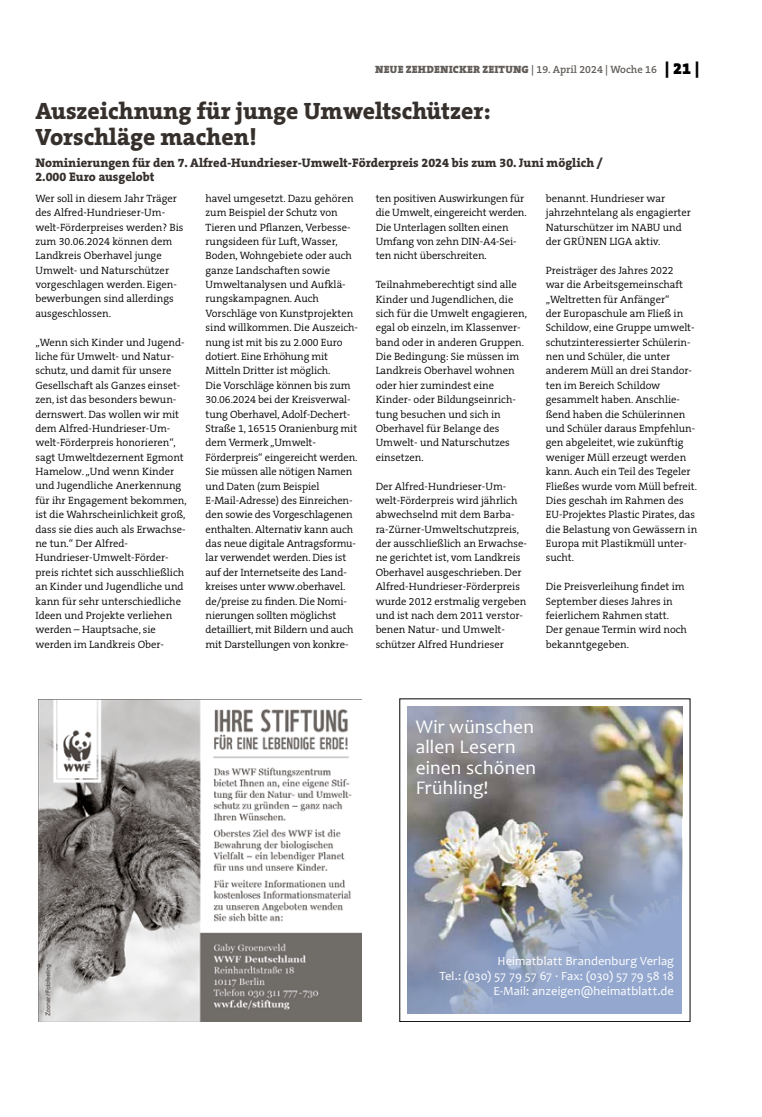
<style>
.page{position:relative;width:762px;height:1117px;background:#fff}
.page>*{position:absolute;margin:0;border:0;box-sizing:border-box;transform-origin:0 0}
.t1{font:800 23.75px/26.2px "The Serif B W8";color:#36302d}
.t2{font:19.38px/20.5px "Candara";letter-spacing:.01em;color:#fff}
.t3{font:800 12.5px/14.4px "The Serif B W8";color:#36302d}
.t4{font:12.5px/14.8px "Candara";letter-spacing:.01em;color:#fff;text-align:right}
.t5{font:300 10.62px/14.4px "The Serif B W4";color:#000}
.t6{font:900 10.62px "The Serif B W9";letter-spacing:.015em;color:#615c58}
.s1{font-family:"The Serif B W6";font-weight:600}
.s2{font-size:16.25px;color:#000}
</style>
<div class="page">
<img style="left:408px;top:706px;width:274px;height:307px">
<img style="left:39px;top:699px;width:322px;height:322px">
<p class="t6" style="left:375px;top:63px;width:326px">NEUE ZEHDENICKER ZEITUNG <span class="s1">| 19. April 2024 | Woche 16</span> <span class="s2">| 21 |</span></p>
<h1 class="t1" style="left:35px;top:97px;width:457px">Auszeichnung für junge Umweltschützer:<br>Vorschläge machen!</h1>
<p class="t3" style="left:35px;top:155px;width:569px">Nominierungen für den 7. Alfred-Hundrieser-Umwelt-Förderpreis 2024 bis zum 30. Juni möglich /<br>2.000 Euro ausgelobt</p>
<p class="t5" style="left:35px;top:191px;width:150px">Wer soll in diesem Jahr Träger des Alfred-Hundrieser-Um&shy;welt-Förderpreises werden? Bis zum 30.06.2024 können dem<br>Landkreis Oberhavel junge<br>Umwelt- und Naturschützer vorgeschlagen werden. Eigen&shy;bewerbungen sind allerdings ausgeschlossen.</p>
<p class="t5" style="left:35px;top:335px;width:153px">„Wenn sich Kinder und Jugend&shy;liche für Umwelt- und Natur&shy;schutz, und damit für unsere<br>Gesellschaft als Ganzes einset&shy;zen, ist das besonders bewun&shy;dernswert. Das wollen wir mit dem Alfred-Hundrieser-Um&shy;welt-Förderpreis honorieren“, sagt Umweltdezernent Egmont<br>Hamelow. „Und wenn Kinder und Jugendliche Anerkennung für ihr Engagement bekommen, ist die Wahrscheinlichkeit groß, dass sie dies auch als Erwachse&shy;ne tun.“ Der Alfred-<br>Hundrieser-Umwelt-Förder&shy;preis richtet sich ausschließlich an Kinder und Jugendliche und kann für sehr unterschiedliche<br>Ideen und Projekte verliehen werden – Hauptsache, sie werden im Landkreis Ober-</p>
<p class="t5" style="left:206px;top:191px;width:154px">havel umgesetzt. Dazu gehören zum Beispiel der Schutz von<br>Tieren und Pflanzen, Verbesse&shy;rungsideen für Luft, Wasser,<br>Boden, Wohngebiete oder auch ganze Landschaften sowie<br>Umweltanalysen und Aufklä&shy;rungskampagnen. Auch<br>Vorschläge von Kunstprojekten sind willkommen. Die Auszeich&shy;nung ist mit bis zu 2.000 Euro dotiert. Eine Erhöhung mit<br>Mitteln Dritter ist möglich.<br>Die Vorschläge können bis zum<br>30.06.2024 bei der Kreisverwal&shy;tung Oberhavel, Adolf-Dechert-<br>Straße 1, 16515 Oranienburg mit dem Vermerk „Umwelt-<br>Förderpreis“ eingereicht werden.<br>Sie müssen alle nötigen Namen und Daten (zum Beispiel<br>E-Mail-Adresse) des Einreichen&shy;den sowie des Vorgeschlagenen enthalten. Alternativ kann auch das neue digitale Antragsformu&shy;lar verwendet werden. Dies ist auf der Internetseite des Land&shy;kreises unter www.oberhavel. de/preise zu finden. Die Nomi&shy;nierungen sollten möglichst detailliert, mit Bildern und auch mit Darstellungen von konkre-</p>
<p class="t5" style="left:376px;top:191px;width:153px">ten positiven Auswirkungen für die Umwelt, eingereicht werden.<br>Die Unterlagen sollten einen<br>Umfang von zehn DIN-A4-Sei&shy;ten nicht überschreiten.</p>
<p class="t5" style="left:546px;top:191px;width:147px">benannt. Hundrieser war jahrzehntelang als engagierter<br>Naturschützer im NABU und der GRÜNEN LIGA aktiv.</p>
<p class="t5" style="left:546px;top:263px;width:153px">Preisträger des Jahres 2022<br>war die Arbeitsgemeinschaft „Weltretten für Anfänger“<br>der Europaschule am Fließ in<br>Schildow, eine Gruppe umwelt&shy;schutzinteressierter Schülerin&shy;nen und Schüler, die unter anderem Müll an drei Standor&shy;ten im Bereich Schildow gesammelt haben. Anschlie&shy;ßend haben die Schülerinnen und Schüler daraus Empfehlun&shy;gen abgeleitet, wie zukünftig weniger Müll erzeugt werden kann. Auch ein Teil des Tegeler<br>Fließes wurde vom Müll befreit.<br>Dies geschah im Rahmen des<br>EU-Projektes Plastic Pirates, das die Belastung von Gewässern in<br>Europa mit Plastikmüll unter&shy;sucht.</p>
<p class="t5" style="left:546px;top:579px;width:143px">Die Preisverleihung findet im<br>September dieses Jahres in feierlichem Rahmen statt.<br>Der genaue Termin wird noch bekanntgegeben.</p>
<p class="t5" style="left:376px;top:277px;width:153px">Teilnahmeberechtigt sind alle<br>Kinder und Jugendlichen, die sich für die Umwelt engagieren, egal ob einzeln, im Klassenver&shy;band oder in anderen Gruppen.<br>Die Bedingung: Sie müssen im<br>Landkreis Oberhavel wohnen oder hier zumindest eine<br>Kinder- oder Bildungseinrich&shy;tung besuchen und sich in<br>Oberhavel für Belange des<br>Umwelt- und Naturschutzes einsetzen.</p>
<p class="t5" style="left:376px;top:478px;width:153px">Der Alfred-Hundrieser-Um&shy;welt-Förderpreis wird jährlich abwechselnd mit dem Barba&shy;ra-Zürner-Umweltschutzpreis, der ausschließlich an Erwachse&shy;ne gerichtet ist, vom Landkreis<br>Oberhavel ausgeschrieben. Der<br>Alfred-Hundrieser-Förderpreis wurde 2012 erstmalig vergeben und ist nach dem 2011 verstor&shy;benen Natur- und Umwelt&shy;schützer Alfred Hundrieser</p>
<h2 class="t2" style="left:416px;top:716px;width:122px">Wir wünschen allen Lesern einen schönen<br>Frühling!</h2>
<p class="t4" style="left:439px;top:953px;width:236px">Heimatblatt Brandenburg Verlag<br>Tel.: (030) 57 79 57 67 · Fax: (030) 57 79 58 18<br>E-Mail: anzeigen@heimatblatt.de</p>
</div>
